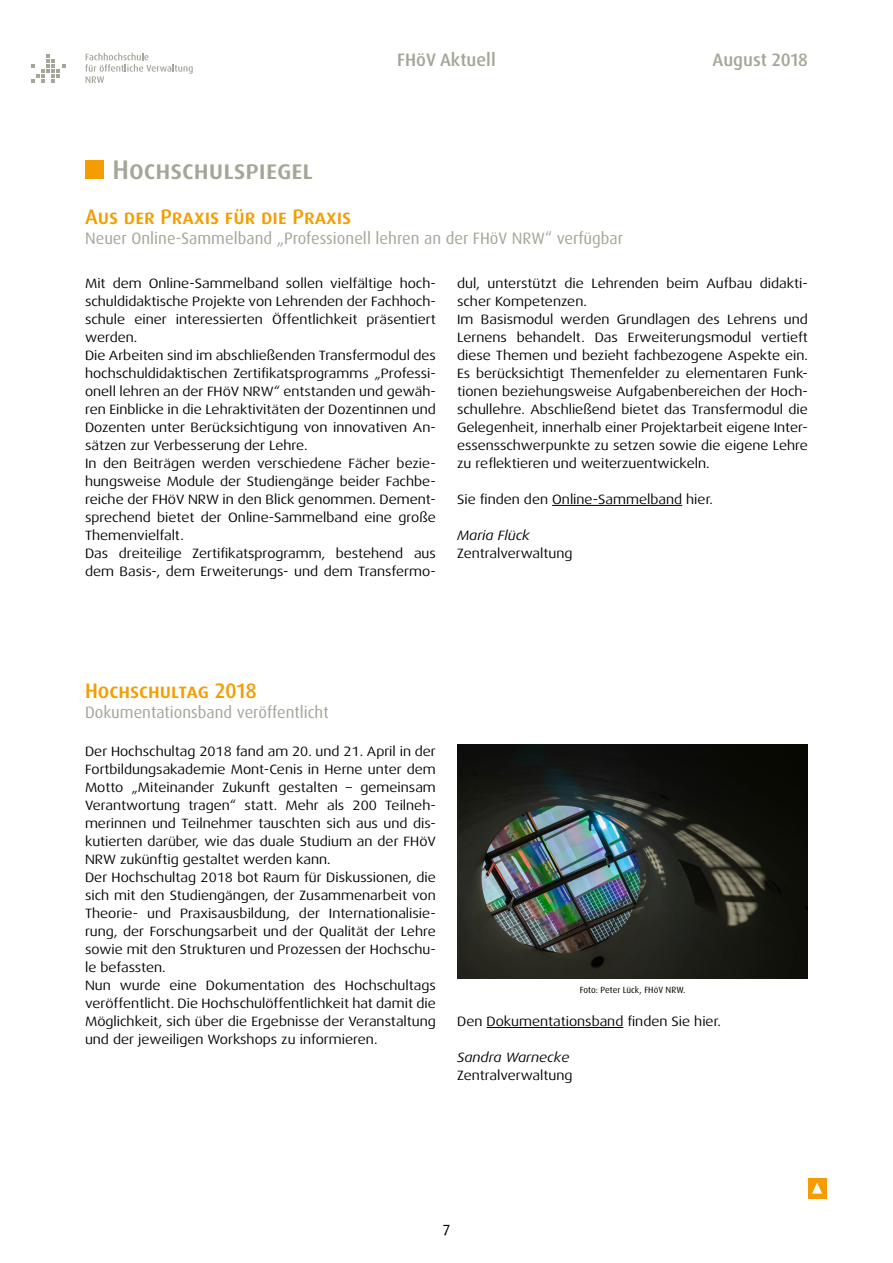
<style>
.page{position:relative;width:893px;height:1263px;background:#fff}
.page>*{position:absolute;margin:0;border:0;box-sizing:border-box;transform-origin:0 0}
.t1{font:500 27px "Dax OT";color:#a3a698}
.t2{font:500 21px "Dax OT";color:#f59c00}
.t3{font:500 18px "Dax OT";color:#a3a698}
.t4{font:16.5px "Dax";color:#a3a698}
.t5{font:15px "Dax Regular Caps";color:#000}
.t6{font:13.5px/18px "Dax Wide";color:#000;text-align:justify}
.t7{font:italic 13.5px "Dax Wide";color:#000}
.t8{font:9px "Dax";color:#000}
</style>
<div class="page">
<div style="left:808px;top:1178px;width:18px;height:20px;background:#f59c00"></div>
<svg style="left:812px;top:1182px;width:10px;height:11px"></svg>
<svg style="left:31px;top:54px;width:34px;height:29px"></svg>
<svg style="left:85px;top:53px;width:108px;height:30px"></svg>
<hr style="left:552px;top:505px;width:130px;height:1px;background:#000">
<div style="left:85px;top:160px;width:19px;height:19px;background:#f59c00"></div>
<hr style="left:487px;top:1027px;width:136px;height:1px;background:#000">
<img style="left:457px;top:744px;width:351px;height:234px">
<p class="t1" style="left:113px;top:152px;width:202px">Hochschulspiegel</p>
<h3 class="t3" style="left:397px;top:49px;width:100px">FHöV Aktuell</h3>
<h3 class="t3" style="left:712px;top:49px;width:97px">August 2018</h3>
<p class="t2" style="left:85px;top:204px;width:268px">Aus der Praxis für die Praxis</p>
<p class="t4" style="left:85px;top:229px;width:540px">Neuer Online-Sammelband „Professionell lehren an der FHöV NRW“ verfügbar</p>
<p class="t6" style="left:85px;top:274px;width:352px">Mit dem Online-Sammelband sollen vielfältige hoch&shy;schuldidaktische Projekte von Lehrenden der Fachhoch&shy;schule einer interessierten Öffentlichkeit präsentiert werden.</p>
<p class="t6" style="left:85px;top:346px;width:352px">Die Arbeiten sind im abschließenden Transfermodul des hochschuldidaktischen Zertifikatsprogramms „Professi&shy;onell lehren an der FHöV NRW“ entstanden und gewäh&shy;ren Einblicke in die Lehraktivitäten der Dozentinnen und Dozenten unter Berücksichtigung von innovativen An&shy;sätzen zur Verbesserung der Lehre.</p>
<p class="t6" style="left:85px;top:454px;width:352px">In den Beiträgen werden verschiedene Fächer bezie&shy;hungsweise Module der Studiengänge beider Fachbe&shy;reiche der FHöV NRW in den Blick genommen. Dement&shy;sprechend bietet der Online-Sammelband eine große Themenvielfalt.</p>
<p class="t6" style="left:85px;top:544px;width:352px">Das dreiteilige Zertifikatsprogramm, bestehend aus dem Basis-, dem Erweiterungs- und dem Transfermo-</p>
<p class="t6" style="left:457px;top:274px;width:352px">dul, unterstützt die Lehrenden beim Aufbau didakti&shy;scher Kompetenzen.</p>
<p class="t6" style="left:457px;top:310px;width:352px">Im Basismodul werden Grundlagen des Lehrens und Lernens behandelt. Das Erweiterungsmodul vertieft diese Themen und bezieht fachbezogene Aspekte ein.<br>Es berücksichtigt Themenfelder zu elementaren Funk&shy;tionen beziehungsweise Aufgabenbereichen der Hoch&shy;schullehre. Abschließend bietet das Transfermodul die Gelegenheit, innerhalb einer Projektarbeit eigene Inter&shy;essensschwerpunkte zu setzen sowie die eigene Lehre zu reflektieren und weiterzuentwickeln.</p>
<p class="t6" style="left:457px;top:490px;width:257px">Sie finden den Online-Sammelband hier.</p>
<p class="t7" style="left:457px;top:528px;width:74px">Maria Flück</p>
<p class="t6" style="left:457px;top:544px;width:117px">Zentralverwaltung</p>
<p class="t2" style="left:85px;top:678px;width:173px">Hochschultag 2018</p>
<p class="t4" style="left:85px;top:703px;width:245px">Dokumentationsband veröffentlicht</p>
<p class="t6" style="left:85px;top:742px;width:352px">Der Hochschultag 2018 fand am 20. und 21. April in der Fortbildungsakademie Mont-Cenis in Herne unter dem Motto „Miteinander Zukunft gestalten – gemeinsam Verantwortung tragen“ statt. Mehr als 200 Teilneh&shy;merinnen und Teilnehmer tauschten sich aus und dis&shy;kutierten darüber, wie das duale Studium an der FHöV NRW zukünftig gestaltet werden kann.</p>
<p class="t6" style="left:85px;top:868px;width:352px">Der Hochschultag 2018 bot Raum für Diskussionen, die sich mit den Studiengängen, der Zusammenarbeit von Theorie- und Praxisausbildung, der Internationalisie&shy;rung, der Forschungsarbeit und der Qualität der Lehre sowie mit den Strukturen und Prozessen der Hochschu&shy;le befassten.</p>
<p class="t6" style="left:85px;top:976px;width:352px">Nun wurde eine Dokumentation des Hochschultags veröffentlicht. Die Hochschulöffentlichkeit hat damit die Möglichkeit, sich über die Ergebnisse der Veranstaltung und der jeweiligen Workshops zu informieren.</p>
<p class="t8" style="left:580px;top:985px;width:107px">Foto: Peter Lück, FHöV NRW.</p>
<p class="t6" style="left:457px;top:1012px;width:265px">Den Dokumentationsband finden Sie hier.</p>
<p class="t7" style="left:457px;top:1050px;width:114px">Sandra Warnecke</p>
<p class="t6" style="left:457px;top:1066px;width:117px">Zentralverwaltung</p>
<p class="t5" style="left:443px;top:1219px;width:9px">7</p>
</div>
